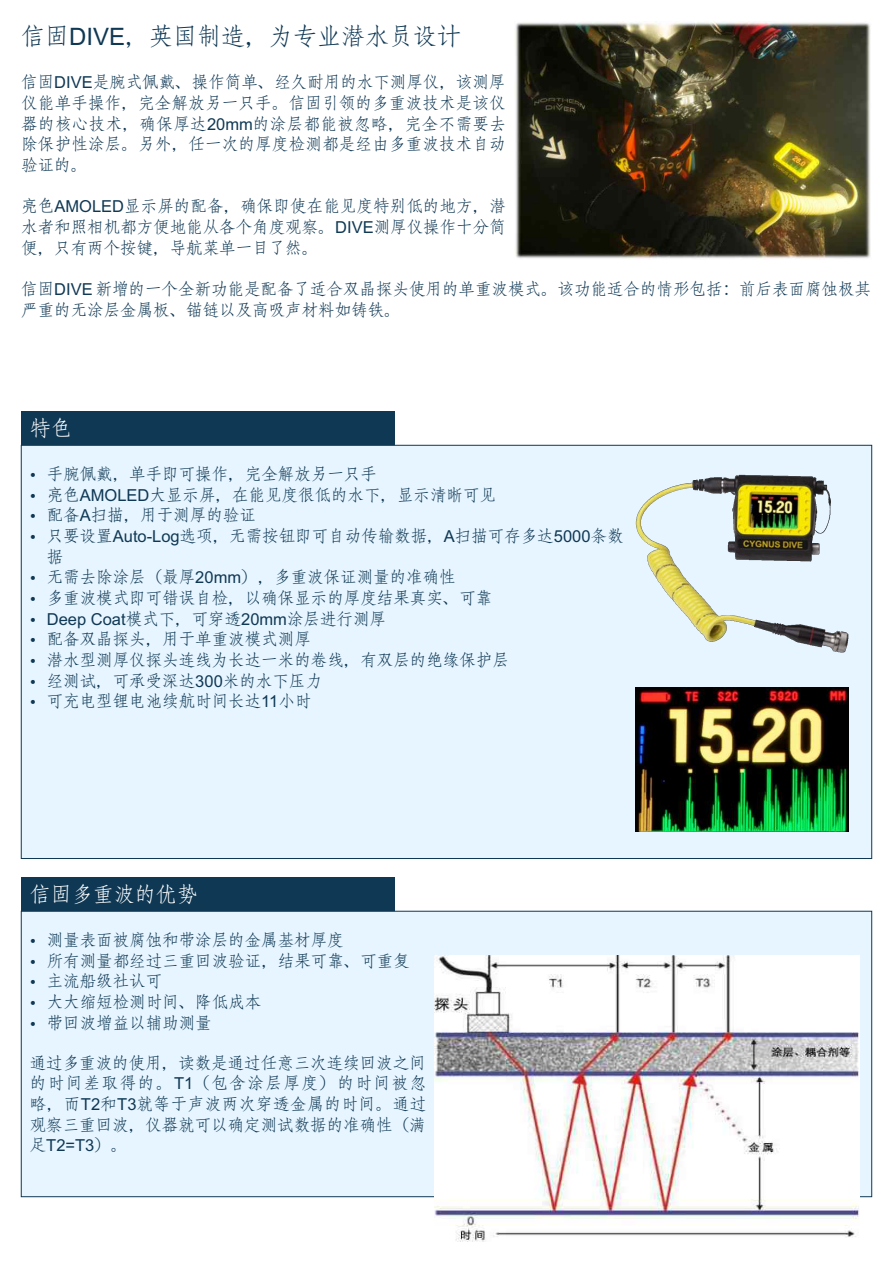
<style>
.page{position:relative;width:893px;height:1263px;background:#fff}
.page>*{position:absolute;margin:0;border:0;box-sizing:border-box;transform-origin:0 0}
.t1{font:24px "Adobe Fangsong Std";color:#0f3854}
.t2{font:21px "Adobe Fangsong Std";color:#fff}
.t3{font:16.5px/20.7px "Adobe Fangsong Std";color:#0f3854}
.s1{font-family:"Arial"}
</style>
<div class="page">
<div style="left:21px;top:411px;width:374px;height:34px;background:#0f3854"></div>
<div style="left:21px;top:445px;width:851px;height:414px;background:#e6f5ff;border:1px solid #0f3854"></div>
<img style="left:635px;top:474px;width:213px;height:179px">
<img style="left:635px;top:688px;width:213px;height:143px">
<div style="left:21px;top:877px;width:374px;height:34px;background:#0f3854"></div>
<div style="left:21px;top:911px;width:851px;height:286px;background:#e6f5ff;border:1px solid #0f3854"></div>
<img style="left:435px;top:955px;width:425px;height:287px">
<img style="left:515px;top:21px;width:356px;height:238px">
<p class="t1" style="left:21px;top:24px;width:442px">信固<span class="s1">DIVE</span>，英国制造，为专业潜水员设计</p>
<p class="t3" style="left:21px;top:72px;width:486px;text-align:justify">信固<span class="s1">DIVE</span>是腕式佩戴、操作简单、经久耐用的水下测厚仪，该测厚仪能单手操作，完全解放另一只手。信固引领的多重波技术是该仪器的核心技术，确保厚达<span class="s1">20mm</span>的涂层都能被忽略，完全不需要去除保护性涂层。另外，任一次的厚度检测都是经由多重波技术自动验证的。</p>
<p class="t3" style="left:21px;top:196px;width:486px;text-align:justify">亮色<span class="s1">AMOLED</span>显示屏的配备，确保即使在能见度特别低的地方，潜水者和照相机都方便地能从各个角度观察。<span class="s1">DIVE</span>测厚仪操作十分简便，只有两个按键，导航菜单一目了然。</p>
<p class="t3" style="left:21px;top:278px;width:851px">信固<span class="s1">DIVE</span> 新增的一个全新功能是配备了适合双晶探头使用的单重波模式。该功能适合的情形包括：前后表面腐蚀极其严重的无涂层金属板、锚链以及高吸声材料如铸铁。</p>
<p class="t2" style="left:30px;top:417px;width:44px">特色</p>
<p class="t3" style="left:47px;top:463px;width:578px">手腕佩戴，单手即可操作，完全解放另一只手<br>亮色<span class="s1">AMOLED</span>大显示屏，在能见度很低的水下，显示清晰可见<br>配备<span class="s1">A</span>扫描，用于测厚的验证<br>只要设置<span class="s1">Auto-Log</span>选项，无需按钮即可自动传输数据，<span class="s1">A</span>扫描可存多达<span class="s1">5000</span>条数据<br>无需去除涂层（最厚<span class="s1">20mm</span>），多重波保证测量的准确性<br>多重波模式即可错误自检，以确保显示的厚度结果真实、可靠<br><span class="s1">Deep Coat</span>模式下，可穿透<span class="s1">20mm</span>涂层进行测厚<br>配备双晶探头，用于单重波模式测厚<br>潜水型测厚仪探头连线为长达一米的卷线，有双层的绝缘保护层<br>经测试，可承受深达<span class="s1">300</span>米的水下压力<br>可充电型锂电池续航时间长达<span class="s1">11</span>小时</p>
<p class="t2" style="left:30px;top:883px;width:170px">信固多重波的优势</p>
<p class="t3" style="left:47px;top:929px;width:298px">测量表面被腐蚀和带涂层的金属基材厚度</p>
<p class="t3" style="left:47px;top:950px;width:364px">所有测量都经过三重回波验证，结果可靠、可重复主流船级社认可<br>大大缩短检测时间、降低成本<br>带回波增益以辅助测量</p>
<p class="t3" style="left:30px;top:1052px;width:398px;text-align:justify">通过多重波的使用，读数是通过任意三次连续回波之间的时间差取得的。<span class="s1">T1</span>（包含涂层厚度）的时间被忽略，而<span class="s1">T2</span>和<span class="s1">T3</span>就等于声波两次穿透金属的时间。通过观察三重回波，仪器就可以确定测试数据的准确性（满足<span class="s1">T2=T3</span>）。</p>
</div>
